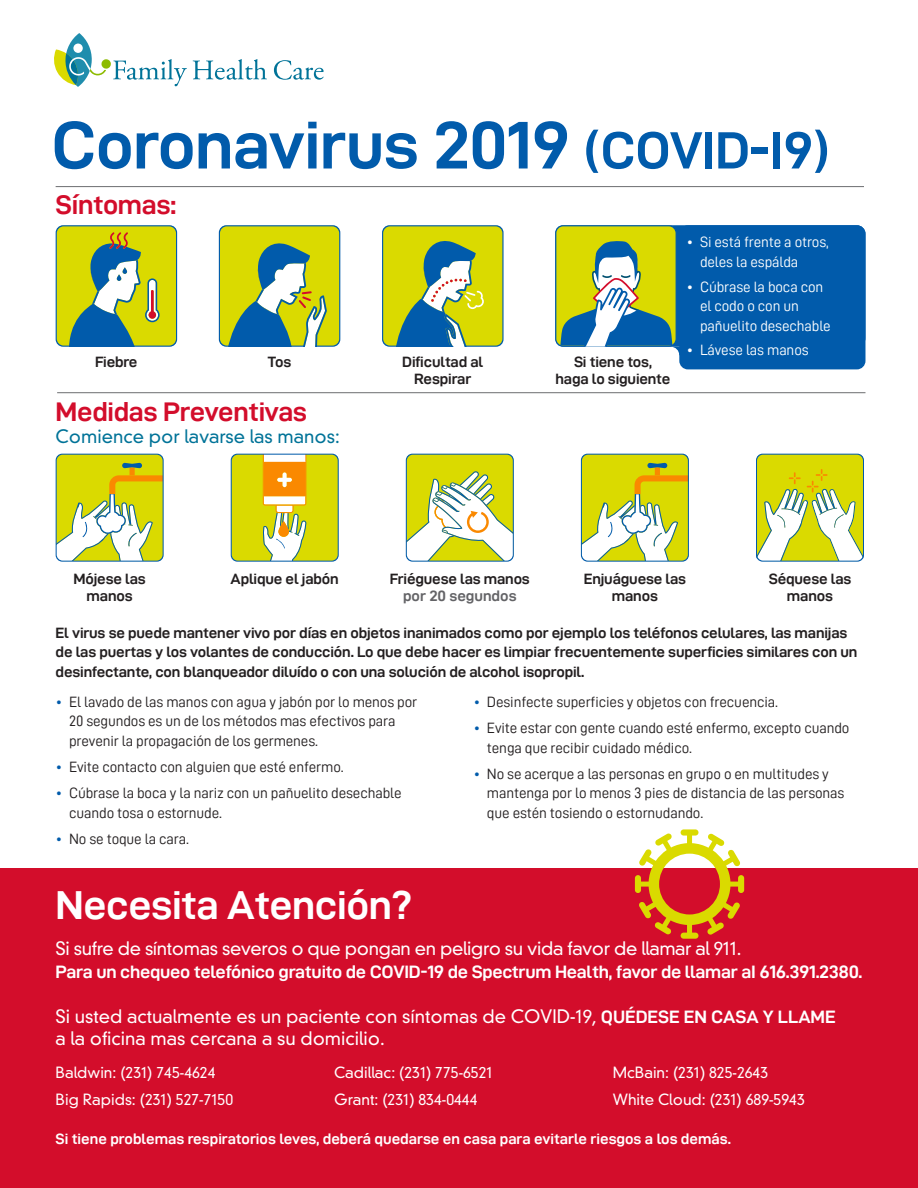
<style>
.page{position:relative;width:918px;height:1188px;background:#fff}
.page>*{position:absolute;margin:0;border:0;box-sizing:border-box;transform-origin:0 0}
.body_with_space{font:67.5px "D DIN Exp Bold";letter-spacing:-.01em;color:#015bab}
.body_with_space-2{font:40.5px "D DIN Exp Bold";letter-spacing:-.01em;color:#fff}
.body_with_space-3{font:27px "D DIN Exp Bold";letter-spacing:-.015em;color:#d30d2b}
.body_with_space-4{font:300 18px/22.5px "DIN Neuzeit Grotesk";color:#fff}
.body_with_space-5{font:18px "D DIN Exp Bold";letter-spacing:-.015em;color:#fff}
.body_with_space-6{font:300 18px "DIN Neuzeit Grotesk";letter-spacing:-.02em;color:#fff}
.body_with_space-7{font:300 18px "DIN Neuzeit Grotesk";color:#007398}
.body_with_space-8{font:15px/19.5px "D DIN";letter-spacing:-.01em;color:#231f20}
.body_with_space-9{font:15px/16.5px "D DIN Exp Bold";letter-spacing:-.01em;color:#231f20;text-align:center}
.body_with_space-10{font:300 15px "DIN Neuzeit Grotesk";color:#fff}
.body_with_space-11{font:15px/19.5px "D DIN";letter-spacing:-.01em;color:#fff}
.body_with_space-12{font:15px "D DIN Exp Bold";color:#fff}
.s1{font-size:52.5px}
.s2{color:#636366}
.s3{color:#015bab}
.s4{font-family:"D DIN Exp Bold";font-weight:400}
</style>
<div class="page">
<div style="left:679px;top:225px;width:186px;height:144px;background:#015bab;border-radius:9px"></div>
<div style="left:555px;top:225px;width:311px;height:122px;background:#015bab;border-radius:9px"></div>
<div style="left:0;top:868px;width:918px;height:320px;background:#d30d2b"></div>
<svg style="left:65px;top:33px;width:27px;height:54px"></svg>
<svg style="left:193px;top:59px;width:74px;height:21px"></svg>
<svg style="left:274px;top:60px;width:50px;height:20px"></svg>
<div style="left:73px;top:44px;width:10px;height:9px;background:#fff;border-radius:50%"></div>
<svg style="left:54px;top:49px;width:133px;height:37px"></svg>
<hr style="left:56px;top:186px;width:808px;height:1px;background:#6c6d70">
<hr style="left:57px;top:392px;width:808px;height:1px;background:#6c6d70">
<svg style="left:56px;top:225px;width:121px;height:122px;background:#a4b946"></svg>
<svg style="left:219px;top:225px;width:121px;height:122px;background:#a4bb4a"></svg>
<svg style="left:382px;top:225px;width:122px;height:122px;background:#a5bc47"></svg>
<svg style="left:56px;top:454px;width:108px;height:108px"></svg>
<svg style="left:231px;top:454px;width:108px;height:108px;background:#d8cd32"></svg>
<svg style="left:406px;top:454px;width:108px;height:108px"></svg>
<svg style="left:581px;top:454px;width:108px;height:108px"></svg>
<svg style="left:756px;top:454px;width:108px;height:108px"></svg>
<svg style="left:635px;top:829px;width:109px;height:110px"></svg>
<svg style="left:555px;top:225px;width:134px;height:130px"></svg>
<p class="body_with_space" style="left:51px;top:108px;width:780px">Coronavirus 2019 <span class="s1">(COVID-I9)</span></p>
<p class="body_with_space-3" style="left:56px;top:190px;width:122px">Síntomas:</p>
<p class="body_with_space-9" style="left:95px;top:354px;width:44px">Fiebre</p>
<p class="body_with_space-9" style="left:268px;top:354px;width:25px">Tos</p>
<p class="body_with_space-9" style="left:402px;top:354px;width:83px">Dificultad al<br>Respirar</p>
<p class="body_with_space-3" style="left:56px;top:396px;width:253px">Medidas Preventivas</p>
<p class="body_with_space-7" style="left:56px;top:426px;width:286px">Comience por lavarse las manos:</p>
<p class="body_with_space-9" style="left:556px;top:354px;width:116px">Si tiene tos, haga lo siguiente</p>
<p class="body_with_space-11" style="left:700px;top:232px;width:130px;text-indent:-14px">• Si está frente a otros, deles la espálda</p>
<p class="body_with_space-11" style="left:700px;top:276px;width:132px;text-indent:-14px">• Cúbrase la boca con el codo o con un pañuelito desechable</p>
<p class="body_with_space-11" style="left:687px;top:340px;width:124px">• Lávese las manos</p>
<p class="body_with_space-9" style="left:74px;top:570px;width:74px">Mójese las manos</p>
<p class="body_with_space-9" style="left:231px;top:570px;width:110px">Aplique el jabón</p>
<p class="body_with_space-9" style="left:390px;top:570px;width:142px">Friéguese las manos <span class="s2">por 20 segundos</span></p>
<p class="body_with_space-9" style="left:584px;top:570px;width:104px">Enjuáguese las manos</p>
<p class="body_with_space-9" style="left:769px;top:570px;width:84px">Séquese las manos</p>
<p class="body_with_space-9" style="left:56px;top:622px;width:803px;line-height:19.5px;text-align:left">El virus se puede mantener vivo por días en objetos inanimados como por ejemplo los teléfonos celulares, las manijas de las puertas y los volantes de conducción. Lo que debe hacer es limpiar frecuentemente superficies similares con un desinfectante, con blanqueador diluído o con una solución de alcohol isopropil.</p>
<p class="body_with_space-8" style="left:69px;top:692px;width:350px;text-indent:-14px"><span class="s3">•</span> El lavado de las manos con agua y jabón por lo menos por<br>20 segundos es un de los métodos mas efectivos para prevenir la propagación de los germenes.</p>
<p class="body_with_space-8" style="left:56px;top:757px;width:290px"><span class="s3">•</span> Evite contacto con alguien que esté enfermo.</p>
<p class="body_with_space-8" style="left:69px;top:783px;width:334px;text-indent:-14px"><span class="s3">•</span> Cúbrase la boca y la nariz con un pañuelito desechable cuando tosa o estornude.</p>
<p class="body_with_space-8" style="left:56px;top:829px;width:135px"><span class="s3">•</span> No se toque la cara.</p>
<p class="body_with_space-8" style="left:473px;top:692px;width:306px"><span class="s3">•</span> Desinfecte superficies y objetos con frecuencia.</p>
<p class="body_with_space-8" style="left:487px;top:718px;width:364px;text-indent:-14px"><span class="s3">•</span> Evite estar con gente cuando esté enfermo, excepto cuando tenga que recibir cuidado médico.</p>
<p class="body_with_space-8" style="left:487px;top:764px;width:359px;text-indent:-14px"><span class="s3">•</span> No se acerque a las personas en grupo o en multitudes y mantenga por lo menos 3 pies de distancia de las personas que estén tosiendo o estornudando.</p>
<p class="body_with_space-2" style="left:56px;top:883px;width:358px">Necesita Atención?</p>
<p class="body_with_space-6" style="left:56px;top:938px;width:687px">Si sufre de síntomas severos o que pongan en peligro su vida favor de llamar al 911.</p>
<p class="body_with_space-5" style="left:56px;top:961px;width:808px">Para un chequeo telefónico gratuito de COVID-19 de Spectrum Health, favor de llamar aI 616.391.2380.</p>
<p class="body_with_space-4" style="left:56px;top:1005px;width:782px">Si usted actualmente es un paciente con síntomas de COVID-19, <span class="s4">QUÉDESE EN CASA Y LLAME </span>a la oficina mas cercana a su domicilio.</p>
<p class="body_with_space-10" style="left:56px;top:1064px;width:161px">Baldwin: (231) 745-4624</p>
<p class="body_with_space-10" style="left:56px;top:1090px;width:179px">Big Rapids: (231) 527-7150</p>
<p class="body_with_space-10" style="left:613px;top:1064px;width:157px">McBain: (231) 825-2643</p>
<p class="body_with_space-10" style="left:613px;top:1090px;width:194px">White Cloud: (231) 689-5943</p>
<p class="body_with_space-12" style="left:56px;top:1131px;width:677px">Si tiene problemas respiratorios leves, deberá quedarse en casa para evitarle riesgos a los demás.</p>
<p class="body_with_space-10" style="left:334px;top:1064px;width:160px">Cadillac: (231) 775-6521</p>
<p class="body_with_space-10" style="left:334px;top:1090px;width:145px">Grant: (231) 834-0444</p>
</div>
